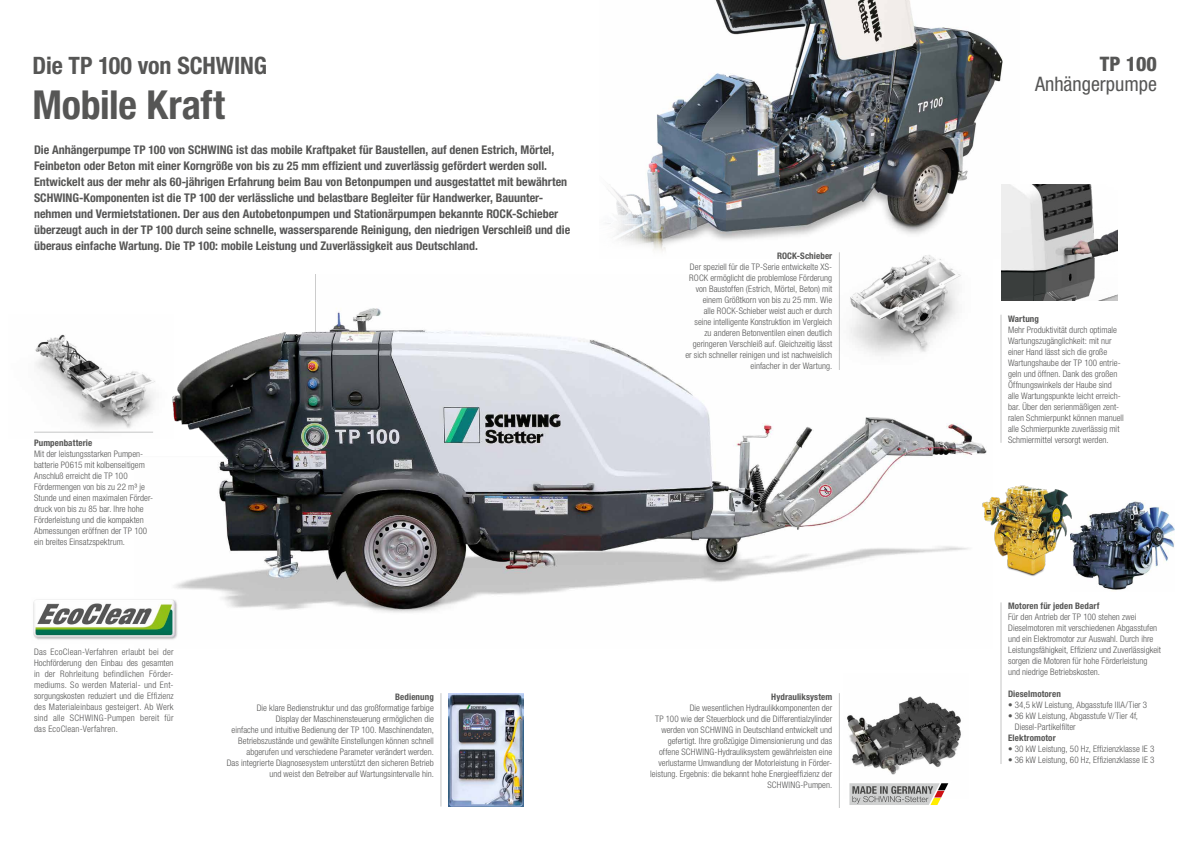
<style>
.page{position:relative;width:1191px;height:842px;background:#fff}
.page>*{position:absolute;margin:0;border:0;box-sizing:border-box;transform-origin:0 0}
.t1{font:700 condensed 40px "Helvetica Neue LT";letter-spacing:-.01em;color:#565655}
.t2{font:700 condensed 24px "Helvetica Neue LT";letter-spacing:-.005em;color:#565655}
.t3{font:condensed 20px "Helvetica Neue LT";color:#565655}
.t4{font:800 condensed 20px "Helvetica Neue LT";color:#565655}
.t5{font:700 condensed 12px/16px "Helvetica Neue LT";color:#565655}
.t6{font:300 condensed 9px/11px "Helvetica Neue LT";letter-spacing:.005em;color:#565655}
.t7{font:700 condensed 9px "Helvetica Neue LT";letter-spacing:.01em;color:#565655}
</style>
<div class="page">
<img style="left:34px;top:334px;width:100px;height:98px">
<hr style="left:839px;top:693px;width:1px;height:115px;background:#c5c6c6">
<img style="left:847px;top:696px;width:114px;height:79px">
<hr style="left:440px;top:693px;width:1px;height:113px;background:#c5c6c6">
<svg style="left:849px;top:783px;width:100px;height:22px"></svg>
<img style="left:606px;top:0;width:397px;height:238px">
<img style="left:1001px;top:184px;width:116px;height:116px">
<img style="left:448px;top:693px;width:75px;height:113px">
<img style="left:134px;top:275px;width:853px;height:338px">
<img style="left:832px;top:255px;width:155px;height:109px">
<img style="left:1082px;top:501px;width:92px;height:89px">
<img style="left:964px;top:483px;width:125px;height:93px">
<img style="left:33px;top:598px;width:149px;height:42px">
<hr style="left:34px;top:432px;width:119px;height:1px;background:#c5c6c6">
<hr style="left:839px;top:252px;width:1px;height:118px;background:#c5c6c6">
<hr style="left:1000px;top:315px;width:1px;height:128px;background:#c5c6c6">
<hr style="left:1000px;top:602px;width:1px;height:162px;background:#c5c6c6">
<h2 class="t2" style="left:33px;top:51px;width:236px">Die TP 100 von SCHWING</h2>
<h1 class="t1" style="left:33px;top:80px;width:194px">Mobile Kraft</h1>
<p class="t5" style="left:34px;top:141px;width:538px">Die Anhängerpumpe TP 100 von SCHWING ist das mobile Kraftpaket für Baustellen, auf denen Estrich, Mörtel, Feinbeton oder Beton mit einer Korngröße von bis zu 25 mm effizient und zuverlässig gefördert werden soll.<br>Entwickelt aus der mehr als 60-jährigen Erfahrung beim Bau von Betonpumpen und ausgestattet mit bewährten SCHWING-Komponenten ist die TP 100 der verlässliche und belastbare Begleiter für Handwerker, Bauunter&shy;nehmen und Vermietstationen. Der aus den Autobetonpumpen und Stationärpumpen bekannte ROCK-Schieber überzeugt auch in der TP 100 durch seine schnelle, wassersparende Reinigung, den niedrigen Verschleiß und die überaus einfache Wartung. Die TP 100: mobile Leistung und Zuverlässigkeit aus Deutschland.</p>
<p class="t7" style="left:34px;top:438px;width:60px">Pumpenbatterie</p>
<p class="t6" style="left:34px;top:449px;width:121px">Mit der leistungsstarken Pumpen&shy;batterie P0615 mit kolbenseitigem<br>Anschluß erreicht die TP 100<br>Fördermengen von bis zu 22 m³ je<br>Stunde und einen maximalen Förder&shy;druck von bis zu 85 bar. Ihre hohe<br>Förderleistung und die kompakten<br>Abmessungen eröffnen der TP 100 ein breites Einsatzspektrum.</p>
<p class="t6" style="left:34px;top:646px;width:141px;text-align:justify">Das EcoClean-Verfahren erlaubt bei der Hochförderung den Einbau des gesamten in der Rohrleitung befindlichen Förder&shy;mediums. So werden Material- und Ent&shy;sorgungskosten reduziert und die Effizienz des Materialeinbaus gesteigert. Ab Werk sind alle SCHWING-Pumpen bereit für das EcoClean-Verfahren.</p>
<p class="t7" style="left:395px;top:691px;width:40px">Bedienung</p>
<p class="t6" style="left:227px;top:702px;width:209px;text-align:right">Die klare Bedienstruktur und das großformatige farbige<br>Display der Maschinensteuerung ermöglichen die<br>einfache und intuitive Bedienung der TP 100. Maschinendaten, Betriebszustände und gewählte Einstellungen können schnell abgerufen und verschiedene Parameter verändert werden.<br>Das integrierte Diagnosesystem unterstützt den sicheren Betrieb und weist den Betreiber auf Wartungsintervalle hin.</p>
<p class="t7" style="left:777px;top:251px;width:57px">ROCK-Schieber</p>
<p class="t6" style="left:685px;top:262px;width:148px;text-align:right">Der speziell für die TP-Serie entwickelte XS-ROCK ermöglicht die problemlose Förderung von Baustoffen (Estrich, Mörtel, Beton) mit einem Größtkorn von bis zu 25 mm. Wie<br>alle ROCK-Schieber weist auch er durch seine intelligente Konstruktion im Vergleich zu anderen Betonventilen einen deutlich geringeren Verschleiß auf. Gleichzeitig lässt er sich schneller reinigen und ist nachweislich einfacher in der Wartung.</p>
<p class="t7" style="left:771px;top:691px;width:62px">Hydrauliksystem</p>
<p class="t6" style="left:650px;top:702px;width:183px;text-align:right">Die wesentlichen Hydraulikkomponenten der<br>TP 100 wie der Steuerblock und die Differentialzylinder werden von SCHWING in Deutschland entwickelt und gefertigt. Ihre großzügige Dimensionierung und das offene SCHWING-Hydrauliksystem gewährleisten eine verlustarme Umwandlung der Motorleistung in Förder&shy;leistung. Ergebnis: die bekannt hohe Energieeffizienz der SCHWING-Pumpen.</p>
<h3 class="t4" style="left:1099px;top:52px;width:59px">TP 100</h3>
<h3 class="t3" style="left:1035px;top:73px;width:123px">Anhängerpumpe</h3>
<p class="t7" style="left:1008px;top:313px;width:32px">Wartung</p>
<p class="t6" style="left:1008px;top:324px;width:117px">Mehr Produktivität durch optimale Wartungszugänglichkeit: mit nur einer Hand lässt sich die große Wartungshaube der TP 100 entrie&shy;geln und öffnen. Dank des großen Öffnungswinkels der Haube sind alle Wartungspunkte leicht erreich&shy;bar. Über den serienmäßigen zent&shy;ralen Schmierpunkt können manuell alle Schmierpunkte zuverlässig mit Schmiermittel versorgt werden.</p>
<p class="t7" style="left:1008px;top:601px;width:93px">Motoren für jeden Bedarf</p>
<p class="t6" style="left:1008px;top:612px;width:154px">Für den Antrieb der TP 100 stehen zwei Dieselmotoren mit verschiedenen Abgasstufen und ein Elektromotor zur Auswahl. Durch ihre Leistungsfähigkeit, Effizienz und Zuverlässigkeit sorgen die Motoren für hohe Förderleistung und niedrige Betriebskosten.</p>
<p class="t7" style="left:1008px;top:689px;width:54px">Dieselmotoren</p>
<p class="t6" style="left:1008px;top:700px;width:141px">• 34,5 kW Leistung, Abgasstufe IIIA/Tier 3</p>
<p class="t6" style="left:1014px;top:711px;width:125px;text-indent:-7px">• 36 kW Leistung, Abgasstufe V/Tier 4f,<br>Diesel-Partikelfilter</p>
<p class="t7" style="left:1008px;top:733px;width:49px">Elektromotor</p>
<p class="t6" style="left:1008px;top:744px;width:148px">• 30 kW Leistung, 50 Hz, Effizienzklasse IE 3</p>
<p class="t6" style="left:1008px;top:755px;width:148px">• 36 kW Leistung, 60 Hz, Effizienzklasse IE 3</p>
</div>
